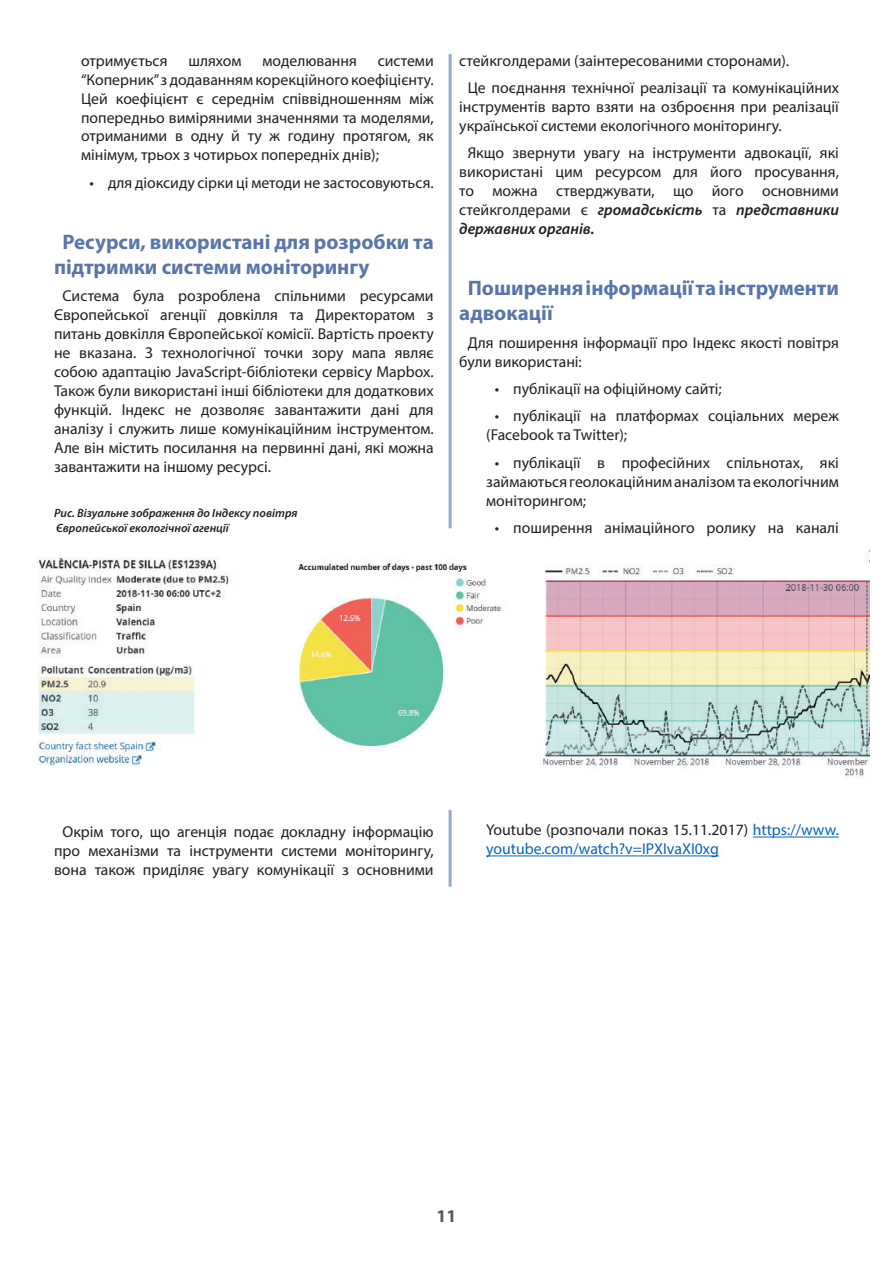
<style>
.page{position:relative;width:893px;height:1263px;background:#fff}
.page>*{position:absolute;margin:0;border:0;box-sizing:border-box;transform-origin:0 0}
.t1{font:700 21px/25.2px "Myriad Pro";color:#5876ab}
.t2{font:700 18px "Myriad Pro";color:#57585a}
.t3{font:15.75px/18.9px "Myriad Pro";color:#231f20;text-align:justify}
.t4{font:15.75px/18.9px "Myriad Pro";color:#0563c1}
.t5{font:italic 600 12px/14.4px "Myriad Pro";color:#231f20}
.s1{font-weight:600;font-style:italic}
.s2{color:#231f20}
</style>
<div class="page">
<hr style="left:753px;top:837px;width:86px;height:1px;background:#0563c1">
<hr style="left:486px;top:855px;width:233px;height:1px;background:#0563c1">
<img style="left:38px;top:549px;width:832px;height:229px">
<hr style="left:449px;top:54px;width:3px;height:474px;background:#97aaca">
<hr style="left:449px;top:810px;width:3px;height:77px;background:#97aaca">
<p class="t3" style="left:81px;top:51px;width:354px;text-indent:297px">системи “Коперник” з додаванням корекційного коефіцієнту.<br>Цей коефіцієнт є середнім співвідношенням між попередньо виміряними значеннями та моделями, отриманими в одну й ту ж годину протягом, як мінімум, трьох з чотирьох попередніх днів);</p>
<p class="t3" style="left:90px;top:173px;width:346px">• для діоксиду сірки ці методи не застосовуються.</p>
<p class="t3" style="left:81px;top:51px;width:88px">отримується</p>
<p class="t3" style="left:188px;top:51px;width:55px">шляхом</p>
<p class="t3" style="left:262px;top:51px;width:96px">моделювання</p>
<h1 class="t1" style="left:54px;top:228px;width:381px;text-indent:9px">Ресурси, використані для розробки та підтримки системи моніторингу</h1>
<p class="t3" style="left:54px;top:286px;width:381px;text-indent:9px">Система була розроблена спільними ресурсами Європейської агенції довкілля та Директоратом з питань довкілля Європейської комісії. Вартість проекту не вказана. З технологічної точки зору мапа являє собою адаптацію JavaScript-бібліотеки сервісу Mapbox.<br>Також були використані інші бібліотеки для додаткових функцій. Індекс не дозволяє завантажити дані для аналізу і служить лише комунікаційним інструментом.<br>Але він містить посилання на первинні дані, які можна завантажити на іншому ресурсі.</p>
<p class="t5" style="left:54px;top:506px;width:245px">Рис. Візуальне зображення до Індексу повітря<br>Європейської екологічної агенції</p>
<p class="t3" style="left:468px;top:47px;width:373px;line-height:27.5px;text-indent:-9px">стейкголдерами (заінтересованими сторонами).<br>Це поєднання технічної реалізації та комунікаційних</p>
<p class="t3" style="left:459px;top:97px;width:381px">інструментів варто взяти на озброєння при реалізації української системи екологічного моніторингу.</p>
<p class="t3" style="left:459px;top:143px;width:381px;text-indent:8px">Якщо звернути увагу на інструменти адвокації, які використані цим ресурсом для його просування, то можна стверджувати, що його основними стейкголдерами є <span class="s1">громадськість</span> та <span class="s1">представники державних органів.</span></p>
<h1 class="t1" style="left:459px;top:275px;width:381px;text-indent:9px">Поширення інформації та інструменти адвокації</h1>
<p class="t3" style="left:459px;top:333px;width:381px;text-indent:9px">Для поширення інформації про Індекс якості повітря були використані:</p>
<p class="t3" style="left:495px;top:379px;width:228px">• публікації на офіційному сайті;</p>
<p class="t3" style="left:486px;top:406px;width:354px;text-indent:9px">• публікації на платформах соціальних мереж (Facebook та Twitter);</p>
<p class="t3" style="left:486px;top:453px;width:354px;text-indent:9px">• публікації в професійних спільнотах, які займаються геолокаційним аналізом та екологічним моніторингом;</p>
<p class="t3" style="left:495px;top:518px;width:346px">• поширення анімаційного ролику на каналі</p>
<p class="t3" style="left:54px;top:822px;width:381px;text-align:center">Окрім того, що агенція подає докладну інформацію про механізми та інструменти системи моніторингу, вона також приділяє увагу комунікації з основними</p>
<p class="t4" style="left:486px;top:820px;width:354px"><span class="s2">Youtube (розпочали показ 15.11.2017)</span> https://www. youtube.com/watch?v=IPXIvaXI0xg</p>
<p class="t2" style="left:436px;top:1205px;width:21px">11</p>
</div>
